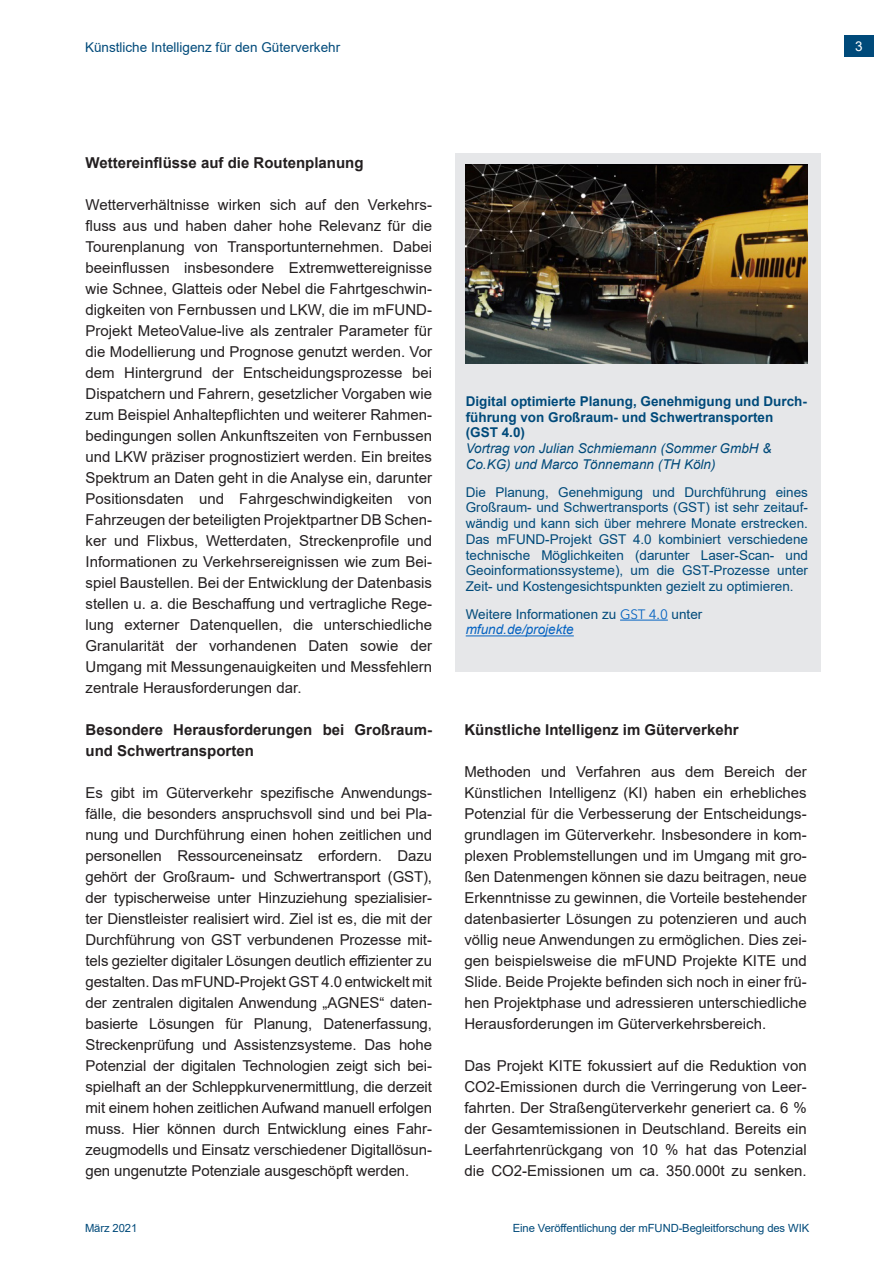
<style>
.page{position:relative;width:893px;height:1263px;background:#fff}
.page>*{position:absolute;margin:0;border:0;box-sizing:border-box;transform-origin:0 0}
.Fließtext{font:15px/21px "Arial";color:#231f20;text-align:justify}
.Fließtext-2{font:700 15px/21px "Arial";color:#231f20}
.t1{font:13.5px/15.8px "Arial";color:#004a7a;text-align:justify}
.t2{font:700 13.5px/15.8px "Arial";color:#004a7a}
.t3{font:13.5px "Arial";color:#fff}
.t4{font:11.25px "Arial";letter-spacing:-.01em;color:#004a7a}
.s1{font-weight:400;font-style:italic}
.s2{font-family:"Avenir Next LT Pro";color:#0563c1}
.s3{font-style:italic;color:#0563c1}
</style>
<div class="page">
<div style="left:844px;top:35px;width:30px;height:22px;background:#004a7a"></div>
<div style="left:455px;top:154px;width:366px;height:518px;background:#e6e7e9"></div>
<img style="left:466px;top:164px;width:342px;height:200px">
<hr style="left:620px;top:620px;width:48px;height:1px;background:#0563c1">
<hr style="left:466px;top:635px;width:108px;height:1px;background:#0563c1">
<p class="t1" style="left:85px;top:40px;width:257px">Künstliche Intelligenz für den Güterverkehr</p>
<p class="t3" style="left:855px;top:37px;width:9px">3</p>
<p class="Fließtext-2" style="left:86px;top:152px;width:280px">Wettereinflüsse auf die Routenplanung</p>
<p class="Fließtext" style="left:86px;top:194px;width:348px">Wetterverhältnisse wirken sich auf den Verkehrs&shy;fluss aus und haben daher hohe Relevanz für die Tourenplanung von Transportunternehmen. Dabei beeinflussen insbesondere Extremwettereignisse wie Schnee, Glatteis oder Nebel die Fahrtgeschwin&shy;digkeiten von Fernbussen und LKW, die im mFUND-Projekt MeteoValue-live als zentraler Parameter für die Modellierung und Prognose genutzt werden. Vor dem Hintergrund der Entscheidungsprozesse bei Dispatchern und Fahrern, gesetzlicher Vorgaben wie zum Beispiel Anhaltepflichten und weiterer Rahmen&shy;bedingungen sollen Ankunftszeiten von Fernbussen und LKW präziser prognostiziert werden. Ein breites Spektrum an Daten geht in die Analyse ein, darunter Positionsdaten und Fahrgeschwindigkeiten von Fahrzeugen der beteiligten Projektpartner DB Schen&shy;ker und Flixbus, Wetterdaten, Streckenprofile und Informationen zu Verkehrsereignissen wie zum Bei&shy;spiel Baustellen. Bei der Entwicklung der Datenbasis stellen u. a. die Beschaffung und vertragliche Rege&shy;lung externer Datenquellen, die unterschiedliche Granularität der vorhandenen Daten sowie der Umgang mit Messungenauigkeiten und Messfehlern zentrale Herausforderungen dar.</p>
<p class="Fließtext-2" style="left:86px;top:719px;width:348px">Besondere Herausforderungen bei Großraum&shy;und Schwertransporten</p>
<p class="Fließtext" style="left:86px;top:782px;width:348px">Es gibt im Güterverkehr spezifische Anwendungs&shy;fälle, die besonders anspruchsvoll sind und bei Pla&shy;nung und Durchführung einen hohen zeitlichen und personellen Ressourceneinsatz erfordern. Dazu gehört der Großraum- und Schwertransport (GST), der typischerweise unter Hinzuziehung spezialisier&shy;ter Dienstleister realisiert wird. Ziel ist es, die mit der Durchführung von GST verbundenen Prozesse mit&shy;tels gezielter digitaler Lösungen deutlich effizienter zu gestalten. Das mFUND-Projekt GST 4.0 entwickelt mit der zentralen digitalen Anwendung „AGNES“ daten&shy;basierte Lösungen für Planung, Datenerfassung, Streckenprüfung und Assistenzsysteme. Das hohe Potenzial der digitalen Technologien zeigt sich bei&shy;spielhaft an der Schleppkurvenermittlung, die derzeit mit einem hohen zeitlichen Aufwand manuell erfolgen muss. Hier können durch Entwicklung eines Fahr&shy;zeugmodells und Einsatz verschiedener Digitallösun&shy;gen ungenutzte Potenziale ausgeschöpft werden.</p>
<p class="t2" style="left:466px;top:393px;width:343px">Digital optimierte Planung, Genehmigung und Durch&shy;führung von Großraum- und Schwertransporten (GST 4.0)<br><span class="s1">Vortrag von Julian Schmiemann (Sommer GmbH &amp; Co.KG) und Marco Tönnemann (TH Köln)</span></p>
<p class="t1" style="left:466px;top:484px;width:344px">Die Planung, Genehmigung und Durchführung eines Großraum- und Schwertransports (GST) ist sehr zeitauf&shy;wändig und kann sich über mehrere Monate erstrecken.<br>Das mFUND-Projekt GST 4.0 kombiniert verschiedene technische Möglichkeiten (darunter Laser-Scan- und Geoinformationssysteme), um die GST-Prozesse unter Zeit- und Kostengesichtspunkten gezielt zu optimieren.</p>
<p class="t1" style="left:466px;top:606px;width:238px">Weitere Informationen zu <span class="s2">GST 4.0</span> unter <span class="s3">mfund.de/projekte</span></p>
<p class="Fließtext-2" style="left:464px;top:719px;width:276px">Künstliche Intelligenz im Güterverkehr</p>
<p class="Fließtext" style="left:464px;top:761px;width:344px">Methoden und Verfahren aus dem Bereich der Künstlichen Intelligenz (KI) haben ein erhebliches Potenzial für die Verbesserung der Entscheidungs&shy;grundlagen im Güterverkehr. Insbesondere in kom&shy;plexen Problemstellungen und im Umgang mit gro&shy;ßen Datenmengen können sie dazu beitragen, neue Erkenntnisse zu gewinnen, die Vorteile bestehender datenbasierter Lösungen zu potenzieren und auch völlig neue Anwendungen zu ermöglichen. Dies zei&shy;gen beispielsweise die mFUND Projekte KITE und Slide. Beide Projekte befinden sich noch in einer frü&shy;hen Projektphase und adressieren unterschiedliche Herausforderungen im Güterverkehrsbereich.</p>
<p class="Fließtext" style="left:464px;top:1055px;width:344px">Das Projekt KITE fokussiert auf die Reduktion von CO2-Emissionen durch die Verringerung von Leer&shy;fahrten. Der Straßengüterverkehr generiert ca. 6 % der Gesamtemissionen in Deutschland. Bereits ein Leerfahrtenrückgang von 10 % hat das Potenzial die CO2-Emissionen um ca. 350.000t zu senken.</p>
<p class="t4" style="left:85px;top:1220px;width:54px">März 2021</p>
<p class="t4" style="left:513px;top:1220px;width:298px">Eine Veröffentlichung der mFUND-Begleitforschung des WIK</p>
</div>
